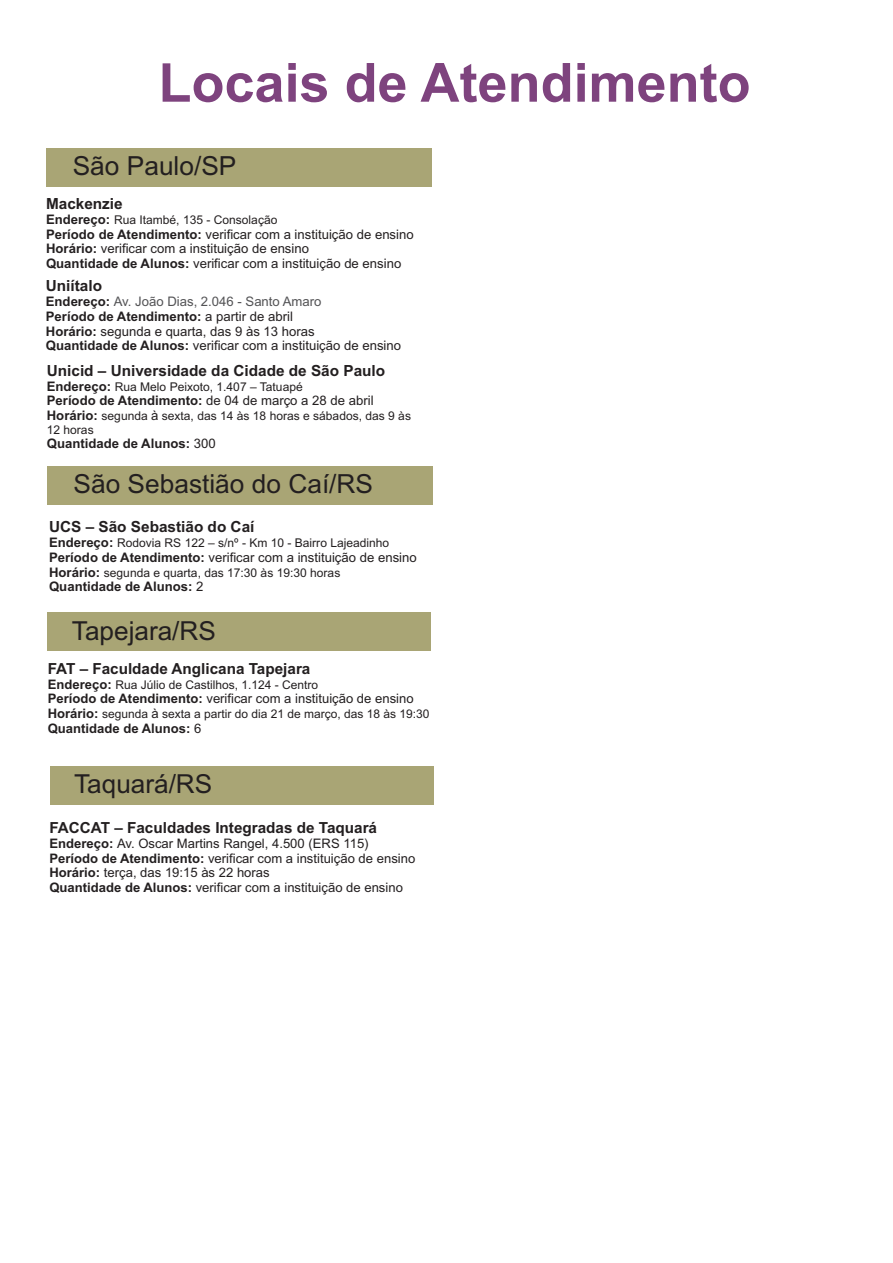
<style>
.page{position:relative;width:893px;height:1263px;background:#fff}
.page>*{position:absolute;margin:0;border:0;box-sizing:border-box;transform-origin:0 0}
.t1{font:700 54px "Arial";color:#7e437e}
.t2{font:26.25px "Arial";color:#231f20}
.t3{font:26.1px "Arial";color:#231f20}
.t4{font:700 15.3px "Arial";color:#231f20}
.t5{font:13.2px/14.7px "Arial";color:#231f20}
.t6{font:700 13.2px "Arial";color:#231f20}
.t7{font:13.05px/14.5px "Arial";color:#231f20}
.t8{font:700 13.05px "Arial";color:#231f20}
.t9{font:12px/13.6px "Arial";color:#231f20}
.s1{font-weight:700;font-size:13.2px}
.s2{font-weight:700}
.s3{color:#535355}
.s4{font-weight:400}
.s5{font-size:13.2px}
.s6{font-weight:700;font-size:13.05px}
.s7{font-size:13.05px}
</style>
<div class="page">
<div style="left:47px;top:148px;width:385px;height:39px;background:#a9a575"></div>
<div style="left:47px;top:466px;width:386px;height:39px;background:#a9a575"></div>
<div style="left:47px;top:612px;width:384px;height:39px;background:#a9a575"></div>
<div style="left:50px;top:766px;width:383px;height:39px;background:#a9a575"></div>
<h1 class="t1" style="left:158px;top:62px;width:594px">Locais de Atendimento</h1>
<h2 class="t2" style="left:73px;top:155px;width:165px">São Paulo/SP</h2>
<p class="t4" style="left:46px;top:198px;width:78px">Mackenzie</p>
<p class="t9" style="left:46px;top:214px;width:233px"><span class="s1">Endereço:</span> Rua Itambé, 135 - Consolação</p>
<p class="t5" style="left:46px;top:228px;width:369px"><span class="s2">Período de Atendimento:</span> verificar com a instituição de ensino<br><span class="s2">Horário:</span> verificar com a instituição de ensino<br><span class="s2">Quantidade de Alunos:</span> verificar com a instituição de ensino</p>
<p class="t4" style="left:46px;top:280px;width:58px">Uniítalo</p>
<p class="t5" style="left:46px;top:295px;width:357px"><span class="s2">Endereço:</span> <span class="s3">Av. João Dias, 2.046 - Santo Amaro<br></span><span class="s2">Período de Atendimento:</span> a partir de abril<br><span class="s2">Horário:</span> segunda e quarta, das 9 às 13 horas<br><span class="s2">Quantidade de Alunos:</span> verificar com a instituição de ensino</p>
<p class="t4" style="left:47px;top:364px;width:340px">Unicid – Universidade da Cidade de São Paulo</p>
<p class="t9" style="left:47px;top:381px;width:257px"><span class="s1">Endereço:</span> Rua Melo Peixoto, 1.407 – Tatuapé</p>
<p class="t6" style="left:47px;top:396px;width:328px">Período de Atendimento: <span class="s4">de 04 de março a 28 de abril</span></p>
<p class="t9" style="left:47px;top:410px;width:366px"><span class="s1">Horário:</span> segunda <span class="s5">à</span> sexta, das 14 às 18 horas e sábados, das 9 às<br>12 horas</p>
<p class="t6" style="left:47px;top:439px;width:170px">Quantidade de Alunos: <span class="s4">300</span></p>
<h2 class="t2" style="left:74px;top:474px;width:301px">São Sebastião do Caí/RS</h2>
<p class="t4" style="left:49px;top:521px;width:207px">UCS – São Sebastião do Caí</p>
<p class="t9" style="left:49px;top:537px;width:342px"><span class="s1">Endereço:</span> Rodovia RS 122 – s/nº - Km 10 - Bairro Lajeadinho</p>
<p class="t5" style="left:49px;top:551px;width:369px"><span class="s2">Período de Atendimento:</span> verificar com a instituição de ensino</p>
<p class="t9" style="left:49px;top:567px;width:293px"><span class="s1">Horário:</span> segunda e quarta, das 17:30 às 19:30 horas</p>
<p class="t6" style="left:49px;top:582px;width:156px">Quantidade de Alunos: <span class="s4">2</span></p>
<h3 class="t3" style="left:72px;top:620px;width:145px">Tapejara/RS</h3>
<p class="t4" style="left:48px;top:662px;width:264px">FAT – Faculdade Anglicana Tapejara</p>
<p class="t9" style="left:48px;top:679px;width:272px"><span class="s6">Endereço:</span> Rua Júlio de Castilhos, 1.124 - Centro</p>
<p class="t7" style="left:48px;top:693px;width:367px"><span class="s2">Período de Atendimento:</span> verificar com a instituição de ensino</p>
<p class="t9" style="left:48px;top:708px;width:383px"><span class="s6">Horário:</span> segunda <span class="s7">à</span> sexta a partir do dia 21 de março, das 18 às 19:30</p>
<p class="t8" style="left:48px;top:723px;width:155px">Quantidade de Alunos: <span class="s4">6</span></p>
<h3 class="t3" style="left:74px;top:774px;width:140px">Taquará/RS</h3>
<p class="t4" style="left:49px;top:822px;width:329px">FACCAT – Faculdades Integradas de Taquará</p>
<p class="t7" style="left:49px;top:837px;width:367px"><span class="s2">Endereço:</span> Av. Oscar Martins Rangel, 4.500 (ERS 115)<br><span class="s2">Período de Atendimento:</span> verificar com a instituição de ensino <span class="s2">Horário:</span> terça, das 19:15 às 22 horas<br><span class="s2">Quantidade de Alunos:</span> verificar com a instituição de ensino</p>
</div>
